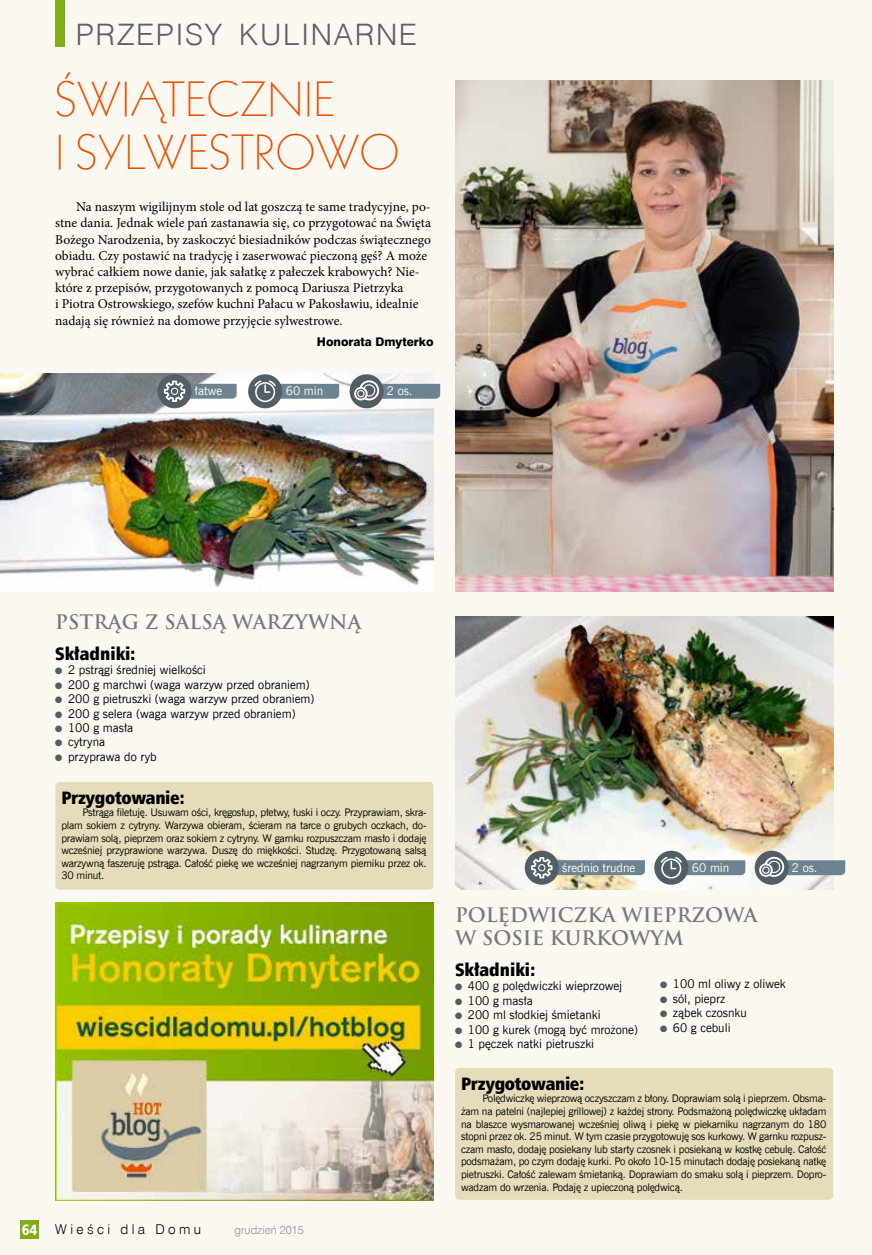
<style>
.page{position:relative;width:872px;height:1255px;background:#fff}
.page>*{position:absolute;margin:0;border:0;box-sizing:border-box;transform-origin:0 0}
.t1{font:48px/53.1px "Geometric 231 Lt EU";color:#ed4c00}
.t2{font:300 29.55px "Switzerland";letter-spacing:.05em;color:#615f5f}
.t3{font:700 19.5px/23.4px "Trajan Pro";color:#797878}
.t4{font:18px "Humnst 777 X Blk Cn EU";letter-spacing:-.02em;color:#000}
.t5{font:18px "Humnst 777 X Blk Cn EU";color:#000}
.t6{font:15px "Humanist 777 BT Black Condensed B";color:#fff}
.t7{font:13.5px/16.2px "Minion Pro";color:#000}
.t8{font:13.5px "Swis 721 Lt EU";letter-spacing:.25em;color:#000}
.t9{font:12px/14.4px "News Goth EU";color:#000}
.t10{font:12px "News Goth EU";color:#fff}
.t11{font:12px "Swis 721 Hv EU";color:#000}
.t12{font:11.25px "Swis 721 Lt EU";color:#908f90}
.t13{font:10.5px/12.6px "News Goth EU";letter-spacing:-.02em;color:#000;text-align:justify}
.s1{font-family:"Fn T Basic Shapes 1";font-size:9px;color:#525d65}
</style>
<div class="page">
<div style="left:0;top:0;width:872px;height:1254px;background:#fbf8f1"></div>
<div style="left:20px;top:1219px;width:19px;height:19px;background:#80af15"></div>
<div style="left:55px;top:0;width:10px;height:47px;background:#80af15"></div>
<img style="left:455px;top:81px;width:378px;height:511px">
<img style="left:455px;top:616px;width:379px;height:273px">
<img style="left:0;top:373px;width:433px;height:219px">
<div style="left:55px;top:782px;width:378px;height:107px;background:#e6dcbb;border-radius:4px"></div>
<div style="left:455px;top:1067px;width:378px;height:132px;background:#e6dcbb;border-radius:4px"></div>
<div style="left:525px;top:850px;width:34px;height:34px;background:#525d65;border-radius:50%"></div>
<svg style="left:531px;top:857px;width:114px;height:21px"></svg>
<div style="left:654px;top:850px;width:34px;height:34px;background:#525d65;border-radius:50%"></div>
<svg style="left:660px;top:856px;width:85px;height:22px"></svg>
<svg style="left:754px;top:850px;width:34px;height:34px"></svg>
<svg style="left:759px;top:856px;width:86px;height:20px"></svg>
<div style="left:157px;top:374px;width:35px;height:34px;background:#525d65;border-radius:50%"></div>
<svg style="left:164px;top:380px;width:73px;height:22px"></svg>
<div style="left:248px;top:374px;width:34px;height:34px;background:#525d65;border-radius:50%"></div>
<svg style="left:254px;top:380px;width:85px;height:22px"></svg>
<div style="left:349px;top:374px;width:34px;height:34px;background:#525d65;border-radius:50%"></div>
<svg style="left:354px;top:380px;width:86px;height:20px"></svg>
<img style="left:55px;top:902px;width:379px;height:297px">
<h2 class="t2" style="left:76px;top:18px;width:342px">PRZEPISY KULINARNE</h2>
<h1 class="t1" style="left:55px;top:71px;width:345px">ŚWIĄTECZNIE<br>I SYLWESTROWO</h1>
<p class="t7" style="left:55px;top:199px;width:377px;text-indent:21px">Na naszym wigilijnym stole od lat goszczą te same tradycyjne, po&shy;stne dania. Jednak wiele pań zastanawia się, co przygotować na Święta Bożego Narodzenia, by zaskoczyć biesiadników podczas świątecznego obiadu. Czy postawić na tradycję i zaserwować pieczoną gęś? A może wybrać całkiem nowe danie, jak sałatkę z pałeczek krabowych? Nie&shy;które z przepisów, przygotowanych z pomocą Dariusza Pietrzyka<br>i Piotra Ostrowskiego, szefów kuchni Pałacu w Pakosławiu, idealnie nadają się również na domowe przyjęcie sylwestrowe.</p>
<p class="t11" style="left:317px;top:335px;width:118px">Honorata Dmyterko</p>
<p class="t10" style="left:195px;top:384px;width:29px">łatwe</p>
<p class="t10" style="left:286px;top:384px;width:39px">60 min</p>
<p class="t10" style="left:387px;top:384px;width:27px">2 os.</p>
<h3 class="t3" style="left:55px;top:610px;width:307px">PSTRĄG Z SALSĄ WARZYWNĄ</h3>
<h3 class="t5" style="left:55px;top:642px;width:82px">Składniki:</h3>
<p class="t9" style="left:55px;top:663px;width:261px"><span class="s1">5</span> 2 pstrągi średniej wielkości<br><span class="s1">5</span> 200 g marchwi (waga warzyw przed obraniem)<br><span class="s1">5</span> 200 g pietruszki (waga warzyw przed obraniem)<br><span class="s1">5</span> 200 g selera (waga warzyw przed obraniem)<br><span class="s1">5</span> 100 g masła<br><span class="s1">5</span> cytryna<br><span class="s1">5</span> przyprawa do ryb</p>
<h3 class="t4" style="left:61px;top:786px;width:125px">Przygotowanie:</h3>
<p class="t13" style="left:61px;top:806px;width:367px;text-indent:21px">Pstrąga filetuję. Usuwam ości, kręgosłup, płetwy, łuski i oczy. Przyprawiam, skra&shy;plam sokiem z cytryny. Warzywa obieram, ścieram na tarce o grubych oczkach, do&shy;prawiam solą, pieprzem oraz sokiem z cytryny. W garnku rozpuszczam masło i dodaję wcześniej przyprawione warzywa. Duszę do miękkości. Studzę. Przygotowaną salsą warzywną faszeruję pstrąga. Całość piekę we wcześniej nagrzanym pierniku przez ok.<br>30 minut.</p>
<h3 class="t6" style="left:22px;top:1219px;width:17px">64</h3>
<p class="t8" style="left:55px;top:1221px;width:147px">Wieści dla Domu</p>
<p class="t12" style="left:235px;top:1223px;width:71px">grudzień 2015</p>
<p class="t10" style="left:562px;top:860px;width:75px">średnio trudne</p>
<p class="t10" style="left:692px;top:860px;width:39px">60 min</p>
<p class="t10" style="left:792px;top:860px;width:27px">2 os.</p>
<h3 class="t3" style="left:455px;top:903px;width:304px">POLĘDWICZKA WIEPRZOWA<br>W SOSIE KURKOWYM</h3>
<h3 class="t5" style="left:455px;top:958px;width:82px">Składniki:</h3>
<p class="t9" style="left:455px;top:979px;width:184px"><span class="s1">5</span> 400 g polędwiczki wieprzowej<br><span class="s1">5</span> 100 g masła<br><span class="s1">5</span> 200 ml słodkiej śmietanki<br><span class="s1">5</span> 100 g kurek (mogą być mrożone)<br><span class="s1">5</span> 1 pęczek natki pietruszki</p>
<h3 class="t4" style="left:461px;top:1071px;width:125px">Przygotowanie:</h3>
<p class="t13" style="left:461px;top:1092px;width:367px;text-indent:21px">Polędwiczkę wieprzową oczyszczam z błony. Doprawiam solą i pieprzem. Obsma&shy;żam na patelni (najlepiej grillowej) z każdej strony. Podsmażoną polędwiczkę układam na blaszce wysmarowanej wcześniej oliwą i piekę w piekarniku nagrzanym do 180 stopni przez ok. 25 minut. W tym czasie przygotowuję sos kurkowy. W garnku rozpusz&shy;czam masło, dodaję posiekany lub starty czosnek i posiekaną w kostkę cebulę. Całość podsmażam, po czym dodaję kurki. Po około 10-15 minutach dodaję posiekaną natkę pietruszki. Całość zalewam śmietanką. Doprawiam do smaku solą i pieprzem. Dopro&shy;wadzam do wrzenia. Podaję z upieczoną polędwicą.</p>
<p class="t9" style="left:660px;top:977px;width:127px"><span class="s1">5</span> 100 ml oliwy z oliwek<br><span class="s1">5</span> sól, pieprz<br><span class="s1">5</span> ząbek czosnku<br><span class="s1">5</span> 60 g cebuli</p>
</div>
